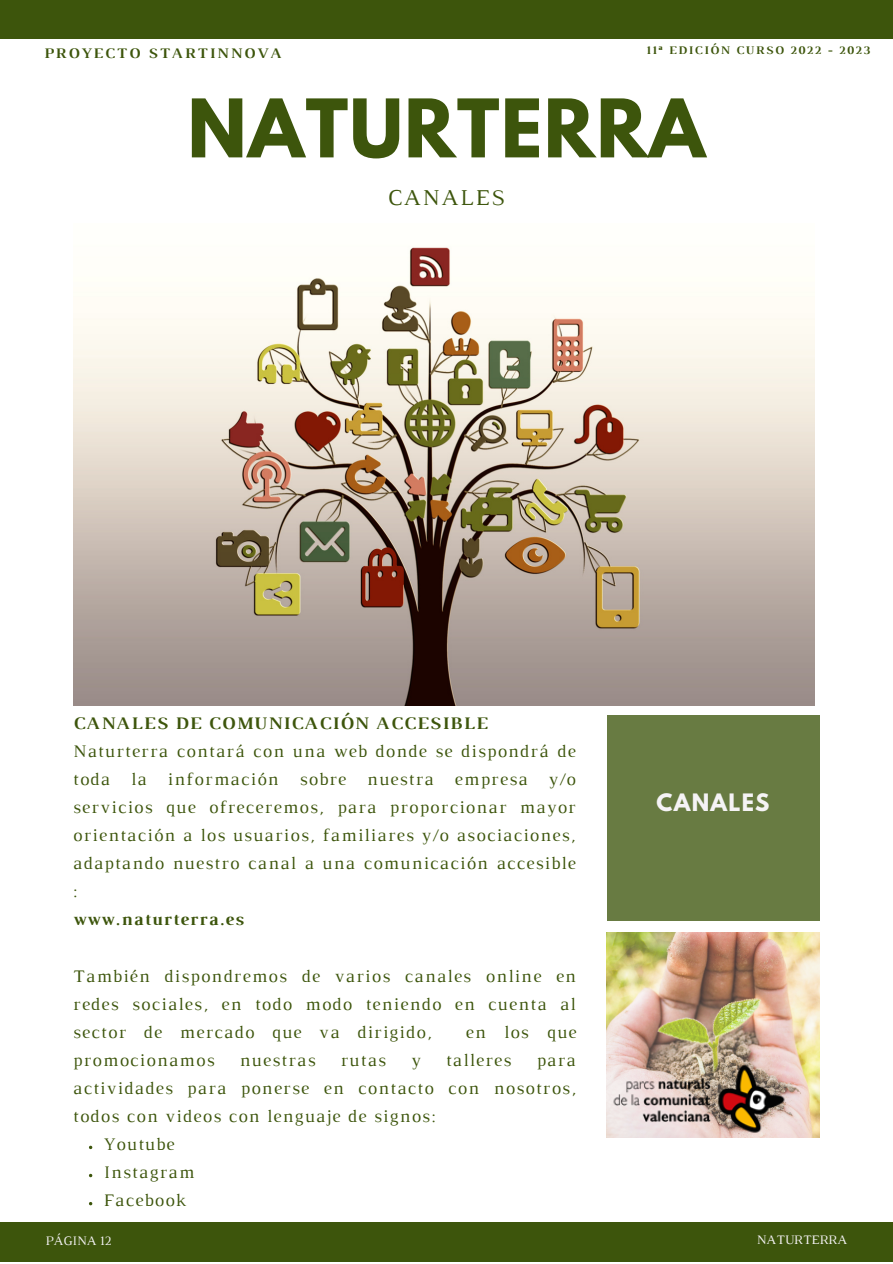
<style>
.page{position:relative;width:893px;height:1264px;background:#fff}
.page>*{position:absolute;margin:0;border:0;box-sizing:border-box;transform-origin:0 0}
.t1{font:700 71.55px "League Spartan";letter-spacing:.02em;color:#3d550c}
.t2{font:23.1px "Luthier";letter-spacing:.07em;color:#3d550c}
.t3{font:700 21.3px "League Spartan";letter-spacing:.06em;color:#f5f3f5}
.t4{font:18px/28px "Luthier";letter-spacing:.07em;color:#3d550c;text-align:justify}
.t5{font:700 18px "Luthier";letter-spacing:.07em;color:#3d550c}
.t6{font:700 14.85px "Luthier";letter-spacing:.14em;color:#3d550c}
.t7{font:13.2px "Luthier";color:#f5f3f5}
.t8{font:700 11.85px "Luthier";letter-spacing:.14em;color:#3d550c}
</style>
<div class="page">
<div style="left:0;top:1222px;width:892px;height:40px;background:#3d550c"></div>
<div style="left:0;top:0;width:892px;height:39px;background:#3d550c"></div>
<img style="left:607px;top:932px;width:212px;height:205px">
<div style="left:607px;top:715px;width:212px;height:205px;background:#687b42"></div>
<img style="left:606px;top:1059px;width:212px;height:78px">
<img style="left:73px;top:247px;width:741px;height:458px">
<p class="t6" style="left:44px;top:47px;width:239px">PROYECTO STARTINNOVA</p>
<p class="t8" style="left:646px;top:46px;width:225px">11ª EDICIÓN CURSO 2022 - 2023</p>
<h1 class="t1" style="left:187px;top:93px;width:519px">NATURTERRA</h1>
<p class="t2" style="left:387px;top:189px;width:119px">CANALES</p>
<p class="t5" style="left:73px;top:716px;width:415px">CANALES DE COMUNICACIÓN ACCESIBLE</p>
<p class="t4" style="left:73px;top:738px;width:504px">Naturterra contará con una web donde se dispondrá de toda la información sobre nuestra empresa y/o servicios que ofreceremos, para proporcionar mayor orientación a los usuarios, familiares y/o asociaciones, adaptando nuestro canal a una comunicación accesible :</p>
<p class="t5" style="left:73px;top:912px;width:171px">www.naturterra.es</p>
<p class="t4" style="left:73px;top:963px;width:504px">También dispondremos de varios canales online en redes sociales, en todo modo teniendo en cuenta al sector de mercado que va dirigido,</p>
<p class="t4" style="left:465px;top:1019px;width:112px">en los que</p>
<p class="t4" style="left:73px;top:1047px;width:143px">promocionamos</p>
<p class="t4" style="left:240px;top:1047px;width:77px">nuestras</p>
<p class="t4" style="left:341px;top:1047px;width:47px">rutas</p>
<p class="t4" style="left:411px;top:1047px;width:11px">y</p>
<p class="t4" style="left:446px;top:1047px;width:67px">talleres</p>
<p class="t4" style="left:73px;top:1047px;width:504px;text-indent:463px">para actividades para ponerse en contacto con nosotros, todos con videos con lenguaje de signos:</p>
<p class="t4" style="left:104px;top:1131px;width:92px;text-align:left">Youtube<br>Instagram<br>Facebook</p>
<p class="t3" style="left:656px;top:792px;width:115px">CANALES</p>
<p class="t7" style="left:46px;top:1236px;width:67px">PÁGINA 12</p>
<p class="t7" style="left:756px;top:1235px;width:92px">NATURTERRA</p>
</div>
